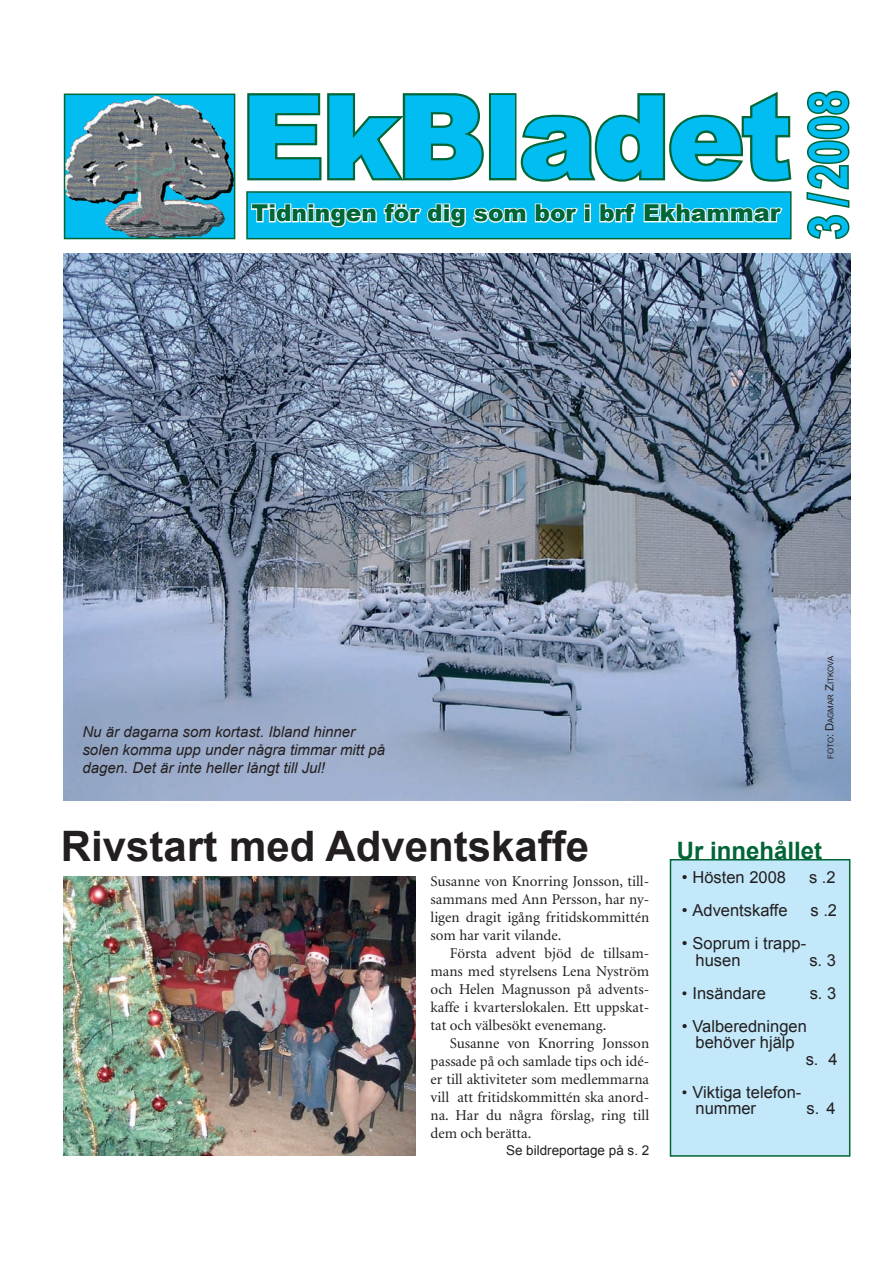
<style>
.page{position:relative;width:893px;height:1263px;background:#fff}
.page>*{position:absolute;margin:0;border:0;box-sizing:border-box;transform-origin:0 0}
.t1{font:900 115.5px "Arial";letter-spacing:-.025em;color:#01bdf2}
.t2{font:700 54px "Arial Narrow";color:#01bdf2}
.t3{font:700 42px "Arial";color:#231f20}
.t4{font:700 24px "Arial";color:#006637}
.t5{font:900 23.25px "Arial";color:#006637}
.t6{font:16.5px/16.5px "Arial";color:#231f20}
.t7{font:15px/18px "Minion";color:#231f20;text-align:justify}
.t8{font:italic 15px/18px "Arial";color:#231f20}
.t9{font:13.5px "Arial";color:#231f20}
.t10{font:7.8px "Arial";color:#231f20}
.s1{font-size:24px}
.s2{font-size:11.25px}
.s3{font-size:15.75px}
</style>
<div class="page">
<svg style="left:247px;top:93px;width:237px;height:88px"></svg>
<div style="left:489px;top:93px;width:27px;height:87px;border:4px solid #006637"></div>
<svg style="left:520px;top:91px;width:272px;height:91px"></svg>
<div style="left:246px;top:191px;width:546px;height:48px;background:#01bdf2;border:2px solid #006637"></div>
<svg style="left:251px;top:203px;width:276px;height:25px"></svg>
<svg style="left:534px;top:203px;width:57px;height:20px"></svg>
<svg style="left:599px;top:203px;width:37px;height:20px"></svg>
<svg style="left:643px;top:203px;width:140px;height:20px"></svg>
<svg style="left:806px;top:90px;width:44px;height:150px"></svg>
<svg style="left:213px;top:97px;width:19px;height:139px;background:#2b97b7"></svg>
<img style="left:67px;top:97px;width:146px;height:139px">
<div style="left:64px;top:94px;width:171px;height:145px;border:2px solid #006637"></div>
<div style="left:670px;top:860px;width:180px;height:296px;background:#c2e8fa"></div>
<div style="left:670px;top:859px;width:180px;height:298px;border:2px solid #006637"></div>
<img style="left:64px;top:253px;width:786px;height:547px">
<img style="left:64px;top:876px;width:352px;height:280px">
<h1 class="t1" style="left:241px;top:53px;width:552px">EkBladet</h1>
<h3 class="t5" style="left:252px;top:196px;width:530px">Tidningen för dig som bor i brf Ekham<span class="s1">mar</span></h3>
<h2 class="t2" style="left:787px;top:239px;width:150px;rotate:-90deg">3 /2008</h2>
<p class="t8" style="left:82px;top:723px;width:304px">Nu är dagarna som kortast. Ibland hinner solen komma upp under några timmar mitt på dagen. Det är inte heller långt till Jul!</p>
<p class="t10" style="left:826px;top:759px;width:105px;rotate:-90deg">FOTO<span class="s2">: D</span>AGMAR <span class="s2">Z</span>ITKOVA</p>
<h3 class="t3" style="left:61px;top:818px;width:530px">Rivstart med Adventskaffe</h3>
<p class="t7" style="left:431px;top:873px;width:220px">Susanne von Knorring Jonsson, till&shy;sammans med Ann Persson, har ny&shy;ligen dragit igång fritidskommittén som har varit vilande.</p>
<p class="t7" style="left:431px;top:945px;width:220px;text-indent:19px">Första advent bjöd de tillsam&shy;mans med styrelsens Lena Nyström och Helen Magnusson på advents&shy;kaffe i kvarterslokalen. Ett uppskat&shy;tat och välbesökt evenemang.</p>
<p class="t7" style="left:431px;top:1035px;width:220px;text-indent:19px">Susanne von Knorring Jonsson passade på och samlade tips och idé&shy;er till aktiviteter som medlemmarna vill att fritidskommittén ska anord&shy;na. Har du några förslag, ring till dem och berätta.</p>
<p class="t9" style="left:506px;top:1141px;width:145px">Se bildreportage på s. 2</p>
<h3 class="t4" style="left:677px;top:835px;width:147px">Ur innehållet</h3>
<p class="t6" style="left:682px;top:869px;width:106px">• Hösten 2008</p>
<p class="t6" style="left:809px;top:869px;width:28px">s .2</p>
<p class="t6" style="left:682px;top:902px;width:107px">• Adventskaffe</p>
<p class="t6" style="left:810px;top:902px;width:28px">s .2</p>
<p class="t6" style="left:696px;top:935px;width:112px;text-indent:-14px">• Soprum i trapp&shy;husen</p>
<p class="t6" style="left:809px;top:952px;width:28px">s. 3</p>
<p class="t6" style="left:682px;top:985px;width:86px"><span class="s3">•</span> Insändare</p>
<p class="t6" style="left:810px;top:985px;width:28px">s. 3</p>
<p class="t6" style="left:682px;top:1018px;width:126px">• Valberedningen</p>
<p class="t6" style="left:696px;top:1034px;width:101px">behöver hjälp</p>
<p class="t6" style="left:806px;top:1051px;width:33px">s. 4</p>
<p class="t6" style="left:696px;top:1084px;width:107px;text-indent:-14px"><span class="s3">•</span> Viktiga telefon&shy;nummer</p>
<p class="t6" style="left:807px;top:1100px;width:31px">s. 4</p>
</div>
